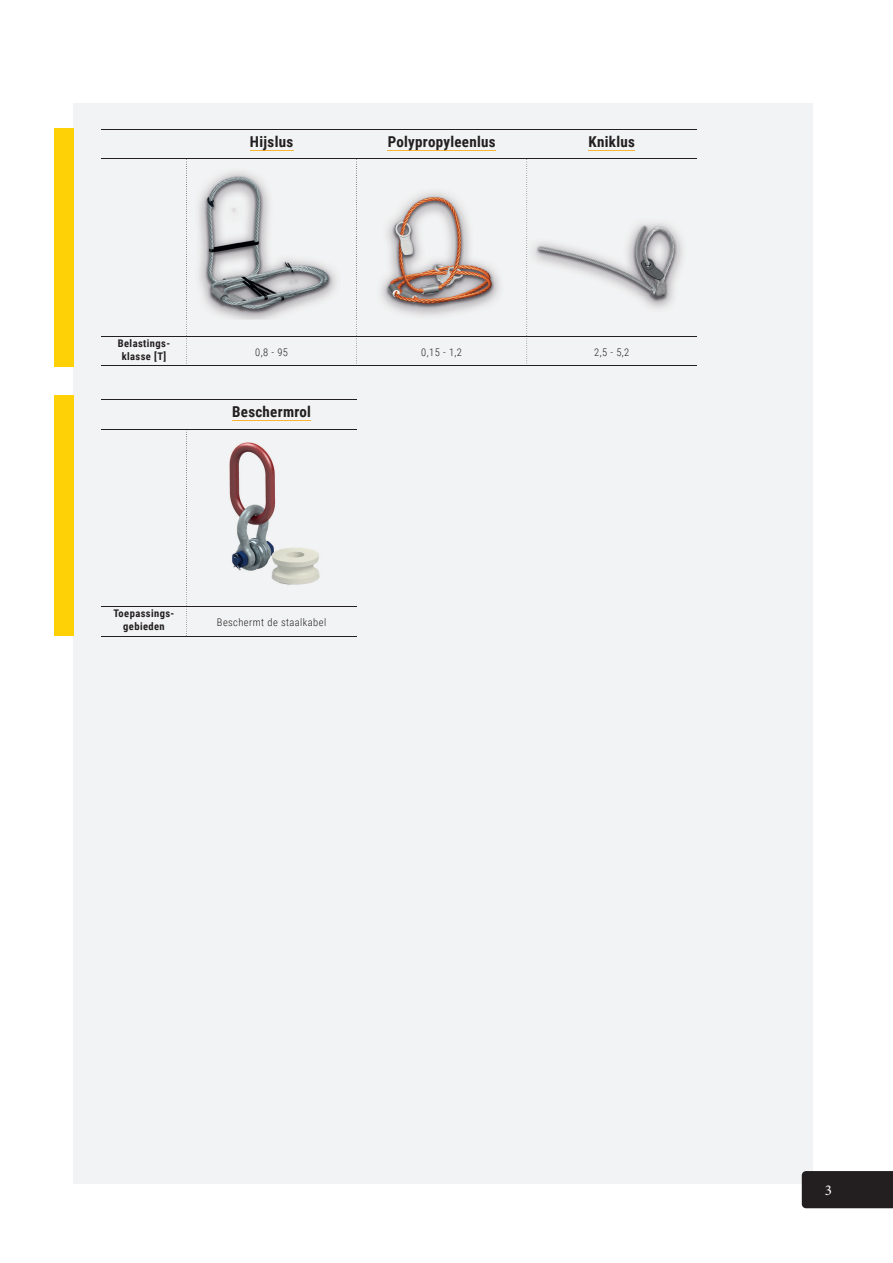
<style>
.page{position:relative;width:893px;height:1263px;background:#fff}
.page>*{position:absolute;margin:0;border:0;box-sizing:border-box;transform-origin:0 0}
.t1{font:700 15px "Roboto Condensed";letter-spacing:.02em;color:#231f20}
.t2{font:15px "Minion Pro";color:#fff}
.t3{font:300 10.5px "Roboto Condensed";letter-spacing:.04em;color:#231f20}
.t4{font:700 10.5px/12.6px "Roboto Condensed";letter-spacing:.04em;color:#231f20;text-align:center}
</style>
<div class="page">
<div style="left:73px;top:104px;width:740px;height:1080px;background:#f2f3f4"></div>
<div style="left:802px;top:1171px;width:91px;height:37px;background:#231f20"></div>
<div style="left:54px;top:129px;width:20px;height:238px;background:#fed006"></div>
<div style="left:54px;top:396px;width:20px;height:240px;background:#fed006"></div>
<hr style="left:102px;top:129px;width:85px;height:1px;background:#231f20">
<hr style="left:187px;top:129px;width:170px;height:1px;background:#231f20">
<hr style="left:357px;top:129px;width:170px;height:1px;background:#231f20">
<hr style="left:527px;top:129px;width:170px;height:1px;background:#231f20">
<hr style="left:102px;top:159px;width:85px;height:1px;background:#231f20">
<hr style="left:187px;top:159px;width:170px;height:1px;background:#231f20">
<hr style="left:357px;top:159px;width:170px;height:1px;background:#231f20">
<hr style="left:527px;top:159px;width:170px;height:1px;background:#231f20">
<svg style="left:186px;top:159px;width:1px;height:207px"></svg>
<svg style="left:526px;top:159px;width:1px;height:207px"></svg>
<hr style="left:102px;top:336px;width:85px;height:1px;background:#231f20">
<hr style="left:187px;top:336px;width:170px;height:1px;background:#231f20">
<hr style="left:357px;top:336px;width:170px;height:1px;background:#231f20">
<hr style="left:527px;top:336px;width:170px;height:1px;background:#231f20">
<hr style="left:102px;top:366px;width:85px;height:1px;background:#231f20">
<hr style="left:187px;top:366px;width:170px;height:1px;background:#231f20">
<hr style="left:357px;top:366px;width:170px;height:1px;background:#231f20">
<hr style="left:527px;top:366px;width:170px;height:1px;background:#231f20">
<hr style="left:250px;top:150px;width:43px;height:1px;background:#fcb434">
<hr style="left:388px;top:150px;width:108px;height:1px;background:#fcb434">
<hr style="left:589px;top:150px;width:46px;height:1px;background:#fcb434">
<img style="left:199px;top:172px;width:138px;height:148px">
<img style="left:186px;top:162px;width:1px;height:52px">
<img style="left:381px;top:192px;width:119px;height:124px">
<svg style="left:356px;top:159px;width:1px;height:207px"></svg>
<img style="left:533px;top:223px;width:150px;height:86px">
<hr style="left:102px;top:399px;width:85px;height:1px;background:#231f20">
<hr style="left:187px;top:399px;width:170px;height:1px;background:#231f20">
<hr style="left:102px;top:429px;width:85px;height:1px;background:#231f20">
<hr style="left:187px;top:429px;width:170px;height:1px;background:#231f20">
<svg style="left:186px;top:430px;width:1px;height:206px"></svg>
<hr style="left:102px;top:606px;width:85px;height:1px;background:#231f20">
<hr style="left:187px;top:606px;width:170px;height:1px;background:#231f20">
<hr style="left:102px;top:636px;width:85px;height:1px;background:#231f20">
<hr style="left:187px;top:636px;width:170px;height:1px;background:#231f20">
<hr style="left:232px;top:420px;width:79px;height:1px;background:#fcb434">
<img style="left:229px;top:442px;width:91px;height:143px">
<img style="left:186px;top:487px;width:1px;height:105px">
<img style="left:186px;top:432px;width:1px;height:55px">
<h1 class="t1" style="left:250px;top:131px;width:45px">Hijslus</h1>
<h1 class="t1" style="left:388px;top:131px;width:109px">Polypropyleenlus</h1>
<h1 class="t1" style="left:589px;top:131px;width:48px">Kniklus</h1>
<p class="t4" style="left:118px;top:337px;width:54px">Belastings - klasse [T]</p>
<p class="t3" style="left:255px;top:345px;width:34px">0,8 - 95</p>
<p class="t3" style="left:421px;top:345px;width:42px">0,15 - 1,2</p>
<p class="t3" style="left:594px;top:345px;width:37px">2,5 - 5,2</p>
<h1 class="t1" style="left:232px;top:401px;width:80px">Beschermrol</h1>
<p class="t4" style="left:114px;top:607px;width:62px">Toepassings&shy;gebieden</p>
<p class="t3" style="left:217px;top:615px;width:111px">Beschermt de staalkabel</p>
<h1 class="t2" style="left:825px;top:1180px;width:9px">3</h1>
</div>
